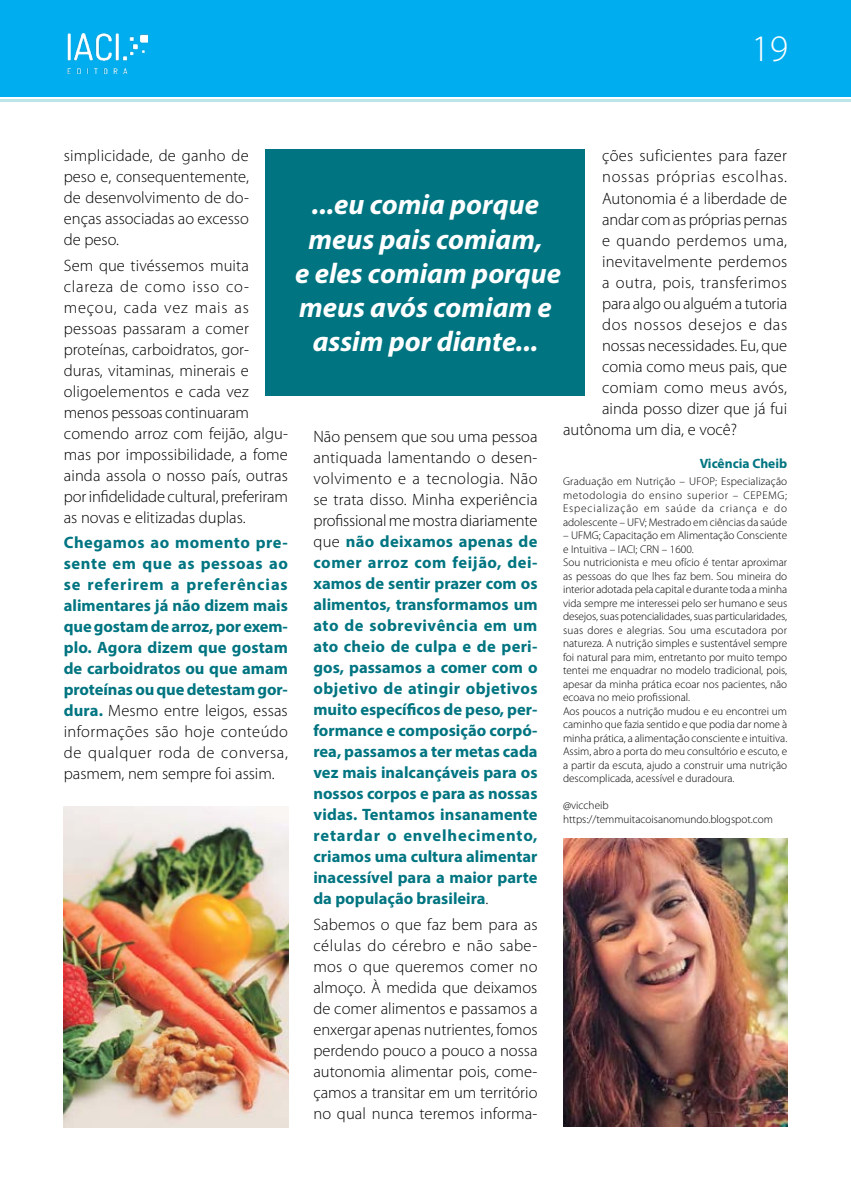
<style>
.page{position:relative;width:851px;height:1191px;background:#fff}
.page>*{position:absolute;margin:0;border:0;box-sizing:border-box;transform-origin:0 0}
.t1{font:300 37.5px "Myriad Pro";color:#fff}
.t2{font:italic 700 28.5px/34.2px "Myriad Pro";color:#fff;text-align:center}
.t3{font:700 16.5px/21px "Myriad Pro";color:#007581;text-align:justify}
.t4{font:300 16.5px/21px "Myriad Pro";color:#000;text-align:justify}
.t5{font:300 16.5px "Myriad Pro";letter-spacing:.02em;color:#000}
.t6{font:300 16.5px "Myriad Pro";letter-spacing:.025em;color:#000}
.t7{font:300 16.5px "Myriad Pro";letter-spacing:.045em;color:#000}
.t8{font:300 16.5px "Myriad Pro";letter-spacing:.04em;color:#000}
.t9{font:700 13.5px "Myriad Pro";color:#007581}
.t10{font:300 11.25px/13.5px "Myriad Pro";color:#000}
.s1{font-weight:300;color:#000}
</style>
<div class="page">
<div style="left:0;top:0;width:850px;height:97px;background:#00aeef"></div>
<hr style="left:0;top:99px;width:850px;height:2px;background:#bce4e9">
<img style="left:67px;top:33px;width:81px;height:40px">
<img style="left:563px;top:838px;width:224px;height:288px">
<div style="left:266px;top:149px;width:319px;height:246px;background:#007581"></div>
<img style="left:64px;top:806px;width:224px;height:321px">
<h1 class="t1" style="left:751px;top:28px;width:38px">19</h1>
<h3 class="t4" style="left:64px;top:145px;width:186px">simplicidade, de ganho de peso e, consequentemente, de desenvolvimento de do&shy;enças associadas ao excesso de peso.</h3>
<p class="t4" style="left:64px;top:255px;width:226px;text-align:left">Sem que tivéssemos muita clareza de como isso co&shy;meçou, cada vez mais as pessoas passaram a comer proteínas, carboidratos, gor&shy;duras, vitaminas, minerais e oligoelementos e cada vez menos pessoas continuaram comendo arroz com feijão, algu&shy;mas por impossibilidade, a fome ainda assola o nosso país, outras por infidelidade cultural, preferiram as novas e elitizadas duplas.</p>
<p class="t3" style="left:64px;top:531px;width:225px">Chegamos ao momento pre&shy;sente em que as pessoas ao se referirem a preferências alimentares já não dizem mais que gostam de arroz, por exem&shy;plo. Agora dizem que gostam de carboidratos ou que amam proteínas ou que detestam gor&shy;dura. <span class="s1">Mesmo entre leigos, essas informações são hoje conteúdo de qualquer roda de conversa, pasmem, nem sempre foi assim.</span></p>
<h3 class="t5" style="left:602px;top:147px;width:186px">ções suficientes para fazer</h3>
<h3 class="t7" style="left:602px;top:168px;width:186px">nossas próprias escolhas.</h3>
<h3 class="t4" style="left:602px;top:188px;width:186px">Autonomia é a liberdade de</h3>
<h3 class="t4" style="left:602px;top:209px;width:187px">andar com as próprias pernas</h3>
<h3 class="t6" style="left:602px;top:231px;width:186px">e quando perdemos uma,</h3>
<h3 class="t4" style="left:602px;top:251px;width:187px">inevitavelmente perdemos</h3>
<h3 class="t6" style="left:602px;top:273px;width:186px">a outra, pois, transferimos</h3>
<h3 class="t4" style="left:602px;top:293px;width:186px">para algo ou alguém a tutoria</h3>
<h3 class="t8" style="left:602px;top:315px;width:187px">dos nossos desejos e das</h3>
<h3 class="t4" style="left:602px;top:335px;width:186px">nossas necessidades. Eu, que</h3>
<h3 class="t4" style="left:602px;top:356px;width:186px">comia como meus pais, que</h3>
<h3 class="t5" style="left:602px;top:378px;width:186px">comiam como meus avós,</h3>
<h3 class="t4" style="left:602px;top:398px;width:186px">ainda posso dizer que já fui</h3>
<h3 class="t4" style="left:563px;top:419px;width:175px">autônoma um dia, e você?</h3>
<p class="t9" style="left:699px;top:454px;width:89px">Vicência Cheib</p>
<p class="t10" style="left:563px;top:475px;width:226px;text-align:justify">Graduação em Nutrição – UFOP; Especialização metodologia do ensino superior – CEPEMG; Especialização em saúde da criança e do adolescente – UFV; Mestrado em ciências da saúde</p>
<p class="t10" style="left:563px;top:529px;width:226px">– UFMG; Capacitação em Alimentação Consciente e Intuitiva – IACI; CRN – 1600.<br>Sou nutricionista e meu ofício é tentar aproximar as pessoas do que lhes faz bem. Sou mineira do interior adotada pela capital e durante toda a minha vida sempre me interessei pelo ser humano e seus desejos, suas potencialidades, suas particularidades, suas dores e alegrias. Sou uma escutadora por natureza. A nutrição simples e sustentável sempre foi natural para mim, entretanto por muito tempo tentei me enquadrar no modelo tradicional, pois, apesar da minha prática ecoar nos pacientes, não ecoava no meio profissional.<br>Aos poucos a nutrição mudou e eu encontrei um caminho que fazia sentido e que podia dar nome à minha prática, a alimentação consciente e intuitiva.<br>Assim, abro a porta do meu consultório e escuto, e a partir da escuta, ajudo a construir uma nutrição descomplicada, acessível e duradoura.</p>
<p class="t10" style="left:563px;top:799px;width:211px">@viccheib https://temmuitacoisanomundo.blogspot.com</p>
<h2 class="t2" style="left:295px;top:187px;width:267px">...eu comia porque meus pais comiam,<br>e eles comiam porque meus avós comiam e assim por diante...</h2>
<p class="t3" style="left:313px;top:425px;width:226px"><span class="s1">Não pensem que sou uma pessoa antiquada lamentando o desen&shy;volvimento e a tecnologia. Não se trata disso. Minha experiência profissional me mostra diariamente que</span> não deixamos apenas de comer arroz com feijão, dei&shy;xamos de sentir prazer com os alimentos, transformamos um ato de sobrevivência em um ato cheio de culpa e de peri&shy;gos, passamos a comer com o objetivo de atingir objetivos muito específicos de peso, per&shy;formance e composição corpó&shy;rea, passamos a ter metas cada vez mais inalcançáveis para os nossos corpos e para as nossas vidas. Tentamos insanamente retardar o envelhecimento, criamos uma cultura alimentar inacessível para a maior parte da população brasileira<span class="s1">.</span></p>
<p class="t4" style="left:313px;top:914px;width:226px">Sabemos o que faz bem para as células do cérebro e não sabe&shy;mos o que queremos comer no almoço. À medida que deixamos de comer alimentos e passamos a enxergar apenas nutrientes, fomos perdendo pouco a pouco a nossa autonomia alimentar pois, come&shy;çamos a transitar em um território no qual nunca teremos informa-</p>
</div>
